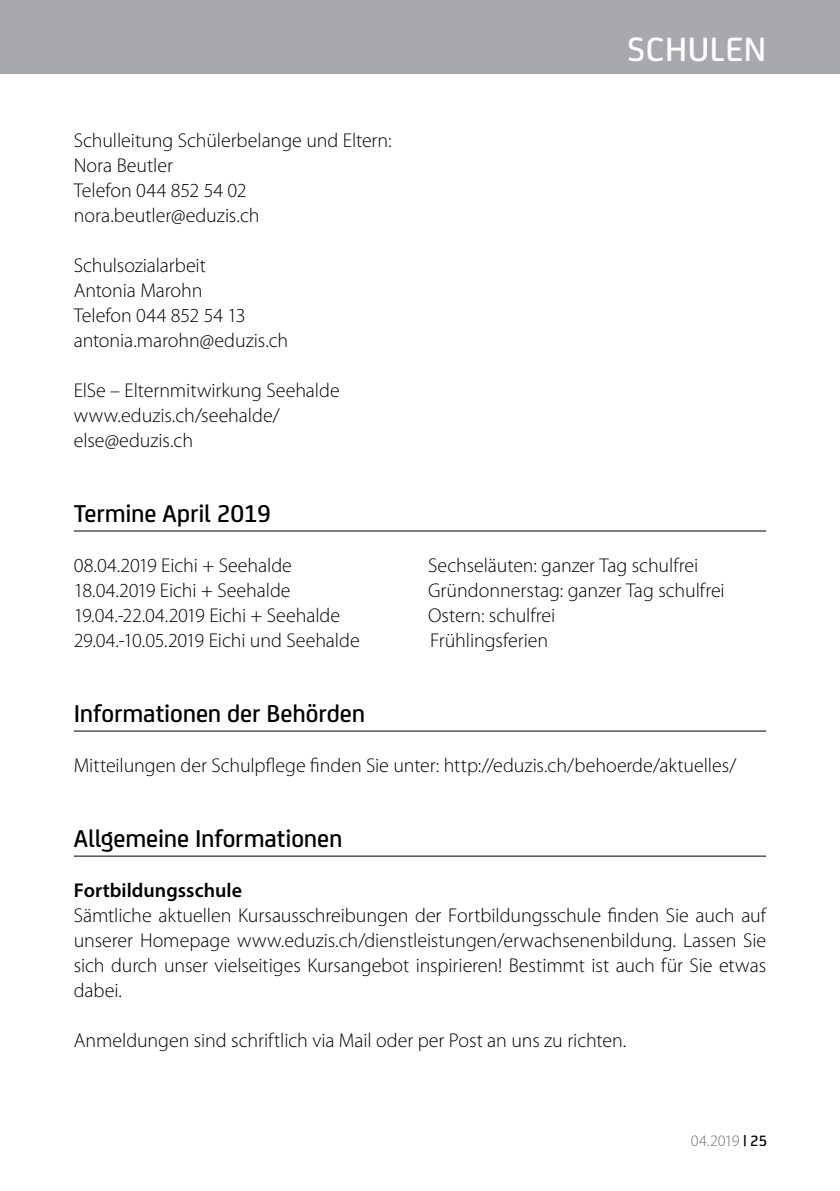
<style>
.page{position:relative;width:840px;height:1191px;background:#fff}
.page>*{position:absolute;margin:0;border:0;box-sizing:border-box;transform-origin:0 0}
.t1{font:500 36px "FS Joey";color:#fff}
.t2{font:500 26px "FS Joey";letter-spacing:-.005em;color:#000}
.t3{font:300 20px/25px "Myriad Pro";letter-spacing:-.005em;color:#000}
.t4{font:300 20px "Myriad Pro";letter-spacing:-.03em;color:#000}
.t5{font:600 20px "Myriad Pro";color:#000}
.t6{font:300 16px "Myriad Pro";letter-spacing:-.025em;color:#6d6e71}
.s1{font-family:"FS Joey";font-weight:500;color:#000}
</style>
<div class="page">
<div style="left:0;top:0;width:839px;height:74px;background:#a7a9ac"></div>
<hr style="left:74px;top:530px;width:691px;height:1px;background:#000">
<hr style="left:74px;top:730px;width:691px;height:1px;background:#000">
<hr style="left:74px;top:855px;width:691px;height:1px;background:#000">
<p class="t3" style="left:74px;top:128px;width:319px">Schulleitung Schülerbelange und Eltern:<br>Nora Beutler<br>Telefon 044 852 54 02 nora.beutler@eduzis.ch</p>
<p class="t3" style="left:74px;top:253px;width:216px">Schulsozialarbeit<br>Antonia Marohn<br>Telefon 044 852 54 13 antonia.marohn@eduzis.ch</p>
<p class="t3" style="left:74px;top:378px;width:267px">ElSe – Elternmitwirkung Seehalde www.eduzis.ch/seehalde/ else@eduzis.ch</p>
<h1 class="t1" style="left:627px;top:23px;width:21px">schulen</h1>
<h2 class="t2" style="left:74px;top:494px;width:198px">Termine April 2019</h2>
<p class="t3" style="left:74px;top:553px;width:271px">08.04.2019 Eichi + Seehalde S</p>
<p class="t3" style="left:437px;top:553px;width:262px">echseläuten: ganzer Tag schulfrei</p>
<p class="t4" style="left:74px;top:578px;width:218px">18.04.2019 Eichi + Seehalde</p>
<p class="t3" style="left:428px;top:578px;width:298px">Gründonnerstag: ganzer Tag schulfrei</p>
<p class="t3" style="left:74px;top:603px;width:318px">19.04.-22.04.2019 Eichi + Seehalde O</p>
<p class="t3" style="left:441px;top:603px;width:115px">stern: schulfrei</p>
<p class="t3" style="left:74px;top:628px;width:326px">29.04.-10.05.2019 Eichi und Seehalde F</p>
<p class="t3" style="left:438px;top:628px;width:111px">rühlingsferien</p>
<h2 class="t2" style="left:74px;top:694px;width:293px">Informationen der Behörden</h2>
<p class="t3" style="left:74px;top:753px;width:663px">Mitteilungen der Schulpflege finden Sie unter: http://eduzis.ch/behoerde/aktuelles/</p>
<h2 class="t2" style="left:74px;top:819px;width:270px">Allgemeine Informationen</h2>
<p class="t5" style="left:74px;top:878px;width:170px">Fortbildungsschule</p>
<p class="t3" style="left:74px;top:903px;width:694px;text-align:justify">Sämtliche aktuellen Kursausschreibungen der Fortbildungsschule finden Sie auch auf unserer Homepage www.eduzis.ch/dienstleistungen/erwachsenenbildung. Lassen Sie sich durch unser vielseitiges Kursangebot inspirieren! Bestimmt ist auch für Sie etwas dabei.</p>
<p class="t3" style="left:74px;top:1028px;width:553px">Anmeldungen sind schriftlich via Mail oder per Post an uns zu richten.</p>
<p class="t6" style="left:690px;top:1131px;width:78px">04.2019 <span class="s1">| 25</span></p>
</div>
